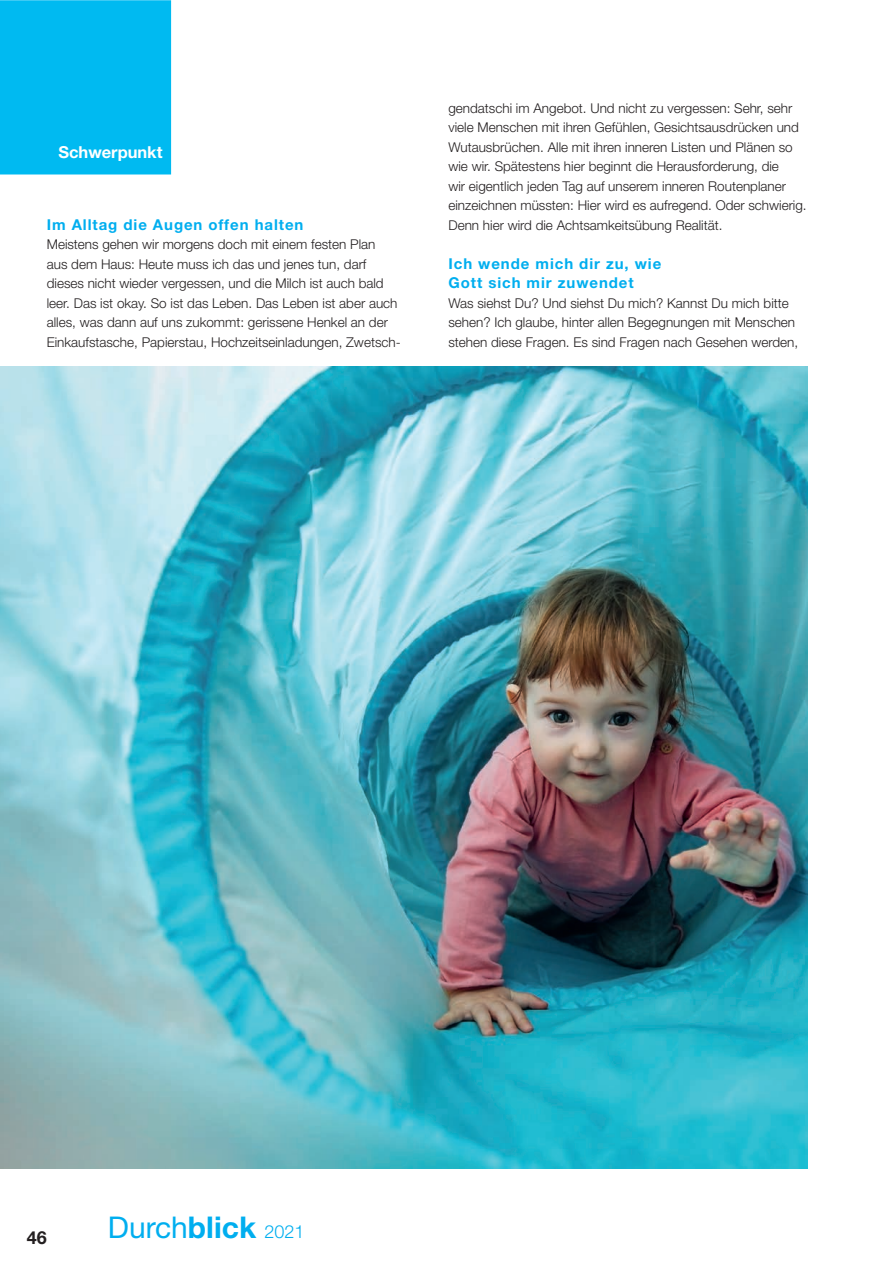
<style>
.page{position:relative;width:893px;height:1263px;background:#fff}
.page>*{position:absolute;margin:0;border:0;box-sizing:border-box;transform-origin:0 0}
.t1{font:30px "Helvetica Neue";color:#00aeef}
.t2{font:700 18px "Helvetica Neue";color:#231f20}
.t3{font:700 16.5px "Helvetica Neue";color:#fff}
.t4{font:700 15px/19.5px "Helvetica Neue";letter-spacing:.06em;color:#00aeef}
.t5{font:300 13.5px/19.5px "Helvetica Neue";color:#231f20}
.s1{font-weight:700}
.s2{font-weight:300;font-size:18px}
</style>
<div class="page">
<div style="left:0;top:0;width:171px;height:175px;background:#00baf1"></div>
<div style="left:49px;top:145px;width:113px;height:16px;background:#00baf1"></div>
<img style="left:0;top:366px;width:808px;height:803px">
<p class="t3" style="left:58px;top:146px;width:106px">Schwerpunkt</p>
<p class="t4" style="left:47px;top:216px;width:258px">Im Alltag die Augen offen halten</p>
<p class="t5" style="left:47px;top:236px;width:355px">Meistens gehen wir morgens doch mit einem festen Plan<br>aus dem Haus: Heute muss ich das und jenes tun, darf dieses nicht wieder vergessen, und die Milch ist auch bald leer. Das ist okay. So ist das Leben. Das Leben ist aber auch alles, was dann auf uns zukommt: gerissene Henkel an der Einkaufstasche, Papierstau, Hochzeitseinladungen, Zwetsch-</p>
<p class="t5" style="left:448px;top:99px;width:360px">gendatschi im Angebot. Und nicht zu vergessen: Sehr, sehr viele Menschen mit ihren Gefühlen, Gesichtsausdrücken und Wutausbrüchen. Alle mit ihren inneren Listen und Plänen so wie wir. Spätestens hier beginnt die Herausforderung, die<br>wir eigentlich jeden Tag auf unserem inneren Routenplaner einzeichnen müssten: Hier wird es aufregend. Oder schwierig.<br>Denn hier wird die Achtsamkeitsübung Realität.</p>
<p class="t4" style="left:448px;top:255px;width:214px">Ich wende mich dir zu, wie<br>Gott sich mir zuwendet</p>
<p class="t5" style="left:448px;top:294px;width:351px">Was siehst Du? Und siehst Du mich? Kannst Du mich bitte sehen? Ich glaube, hinter allen Begegnungen mit Menschen stehen diese Fragen. Es sind Fragen nach Gesehen werden,</p>
<h2 class="t2" style="left:27px;top:1231px;width:22px">46</h2>
<h1 class="t1" style="left:108px;top:1217px;width:198px">Durch<span class="s1">blick</span> <span class="s2">2021</span></h1>
</div>
